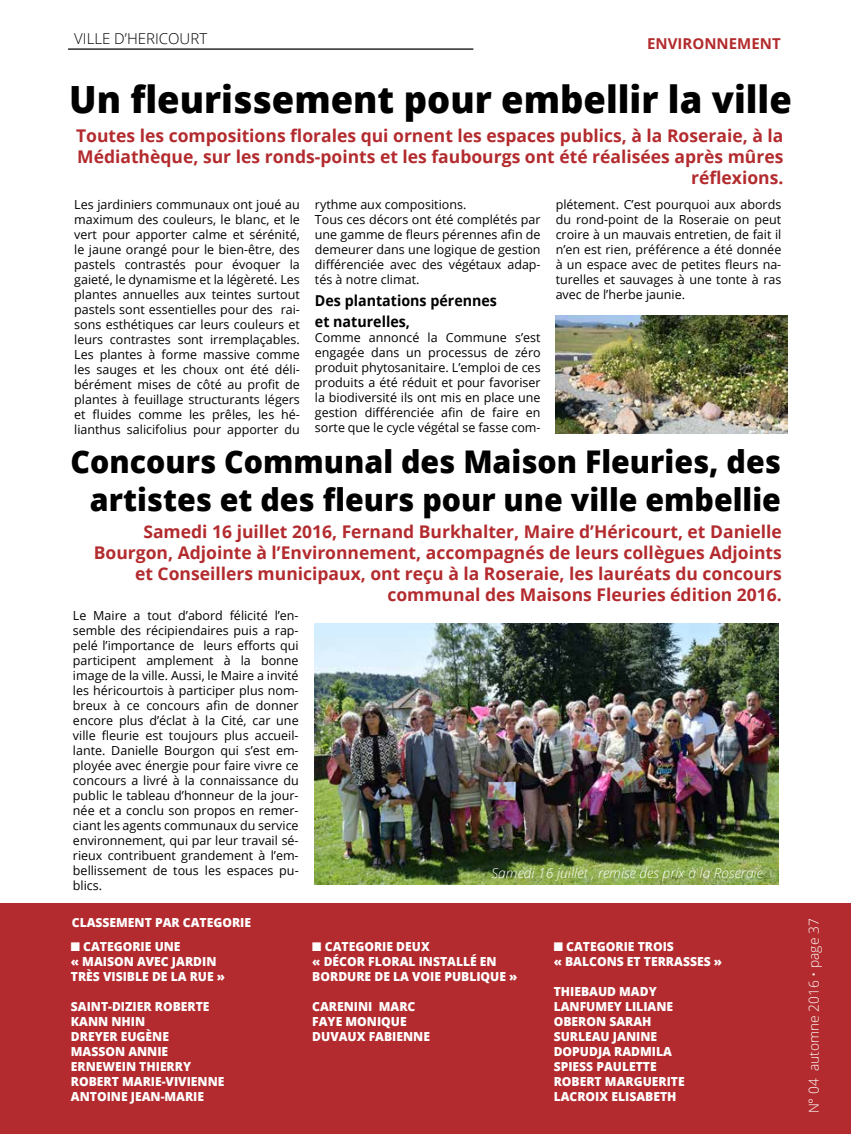
<style>
.page{position:relative;width:851px;height:1134px;background:#fff}
.page>*{position:absolute;margin:0;border:0;box-sizing:border-box;transform-origin:0 0}
.t1{font:800 37.5px "Open Sans";color:#000}
.t2{font:800 31.25px/37.5px "Open Sans";color:#000;text-align:right}
.t3{font:700 17.5px/21px "Open Sans";color:#b32b2e;text-align:right}
.t4{font:700 15px/21.5px "Open Sans";color:#000;scale:.95 1}
.t5{font:300 15px "Open Sans";color:#000}
.t6{font:700 15px "Open Sans";color:#b32b2e}
.t7{font:italic 300 13.75px "Open Sans";color:#fff}
.t8{font:300 13.75px "Open Sans";color:#fff}
.t9{font:12.5px/15px "Open Sans";color:#000;text-align:justify}
.t10{font:800 12.5px/15px "Open Sans";color:#fff}
</style>
<div class="page">
<div style="left:0;top:903px;width:850px;height:231px;background:#b32b2e"></div>
<hr style="left:68px;top:48px;width:405px;height:2px;background:#000">
<img style="left:314px;top:624px;width:464px;height:260px">
<img style="left:555px;top:316px;width:232px;height:117px">
<p class="t5" style="left:74px;top:29px;width:134px">VILLE D’HERICOURT</p>
<p class="t6" style="left:647px;top:33px;width:135px">ENVIRONNEMENT</p>
<h1 class="t1" style="left:69px;top:71px;width:724px">Un fleurissement pour embellir la ville</h1>
<h3 class="t3" style="left:76px;top:125px;width:708px">Toutes les compositions florales qui ornent les espaces publics, à la Roseraie, à la<br>Médiathèque, sur les ronds-points et les faubourgs ont été réalisées après mûres réflexions.</h3>
<p class="t9" style="left:74px;top:197px;width:227px">Les jardiniers communaux ont joué au maximum des couleurs, le blanc, et le vert pour apporter calme et sérénité, le jaune orangé pour le bien-être, des pastels contrastés pour évoquer la gaieté, le dynamisme et la légèreté. Les plantes annuelles aux teintes surtout pastels sont essentielles pour des rai&shy;sons esthétiques car leurs couleurs et leurs contrastes sont irremplaçables.<br>Les plantes à forme massive comme les sauges et les choux ont été déli&shy;bérément mises de côté au profit de plantes à feuillage structurants légers et fluides comme les prêles, les hé&shy;lianthus salicifolius pour apporter du</p>
<p class="t9" style="left:315px;top:197px;width:227px;text-align:left">rythme aux compositions.<br>Tous ces décors ont été complétés par une gamme de fleurs pérennes afin de demeurer dans une logique de gestion différenciée avec des végétaux adap&shy;tés à notre climat.</p>
<p class="t4" style="left:315px;top:289px;width:193px">Des plantations pérennes et naturelles,</p>
<p class="t9" style="left:315px;top:330px;width:227px">Comme annoncé la Commune s’est engagée dans un processus de zéro produit phytosanitaire. L’emploi de ces produits a été réduit et pour favoriser la biodiversité ils ont mis en place une gestion différenciée afin de faire en sorte que le cycle végétal se fasse com-</p>
<p class="t9" style="left:555px;top:197px;width:227px">plétement. C’est pourquoi aux abords du rond-point de la Roseraie on peut croire à un mauvais entretien, de fait il n’en est rien, préférence a été donnée à un espace avec de petites fleurs na&shy;turelles et sauvages à une tonte à ras avec de l’herbe jaunie.</p>
<h2 class="t2" style="left:71px;top:441px;width:711px">Concours Communal des Maison Fleuries, des artistes et des fleurs pour une ville embellie</h2>
<p class="t3" style="left:94px;top:521px;width:689px">Samedi 16 juillet 2016, Fernand Burkhalter, Maire d’Héricourt, et Danielle Bourgon, Adjointe à l’Environnement, accompagnés de leurs collègues Adjoints et Conseillers municipaux, ont reçu à la Roseraie, les lauréats du concours communal des Maisons Fleuries édition 2016.</p>
<p class="t9" style="left:73px;top:608px;width:227px">Le Maire a tout d’abord félicité l’en&shy;semble des récipiendaires puis a rap&shy;pelé l’importance de leurs efforts qui participent amplement à la bonne image de la ville. Aussi, le Maire a invité les héricourtois à participer plus nom&shy;breux à ce concours afin de donner encore plus d’éclat à la Cité, car une ville fleurie est toujours plus accueil&shy;lante. Danielle Bourgon qui s’est em&shy;ployée avec énergie pour faire vivre ce concours a livré à la connaissance du public le tableau d’honneur de la jour&shy;née et a conclu son propos en remer&shy;ciant les agents communaux du service environnement, qui par leur travail sé&shy;rieux contribuent grandement à l’em&shy;bellissement de tous les espaces pu&shy;blics.</p>
<p class="t7" style="left:491px;top:864px;width:273px">Samedi 16 juillet , remise des prix à la Roseraie</p>
<p class="t10" style="left:72px;top:915px;width:181px">CLASSEMENT PAR CATEGORIE</p>
<p class="t8" style="left:804px;top:1113px;width:196px;rotate:-90deg">N° 04 automne 2016 • page 37</p>
<p class="t10" style="left:312px;top:938px;width:207px">■ CATEGORIE DEUX<br>« DÉCOR FLORAL INSTALLÉ EN<br>BORDURE DE LA VOIE PUBLIQUE »</p>
<p class="t10" style="left:312px;top:998px;width:119px">CARENINI MARC<br>FAYE MONIQUE<br>DUVAUX FABIENNE</p>
<p class="t10" style="left:553px;top:938px;width:170px">■ CATEGORIE TROIS<br>« BALCONS ET TERRASSES »</p>
<p class="t10" style="left:553px;top:983px;width:132px">THIEBAUD MADY<br>LANFUMEY LILIANE<br>OBERON SARAH<br>SURLEAU JANINE<br>DOPUDJA RADMILA<br>SPIESS PAULETTE<br>ROBERT MARGUERITE<br>LACROIX ELISABETH</p>
<p class="t10" style="left:71px;top:938px;width:156px">■ CATEGORIE UNE<br>« MAISON AVEC JARDIN<br>TRÈS VISIBLE DE LA RUE »</p>
<p class="t10" style="left:71px;top:998px;width:155px">SAINT-DIZIER ROBERTE<br>KANN NHIN<br>DREYER EUGÈNE<br>MASSON ANNIE<br>ERNEWEIN THIERRY<br>ROBERT MARIE-VIVIENNE<br>ANTOINE JEAN-MARIE</p>
</div>
